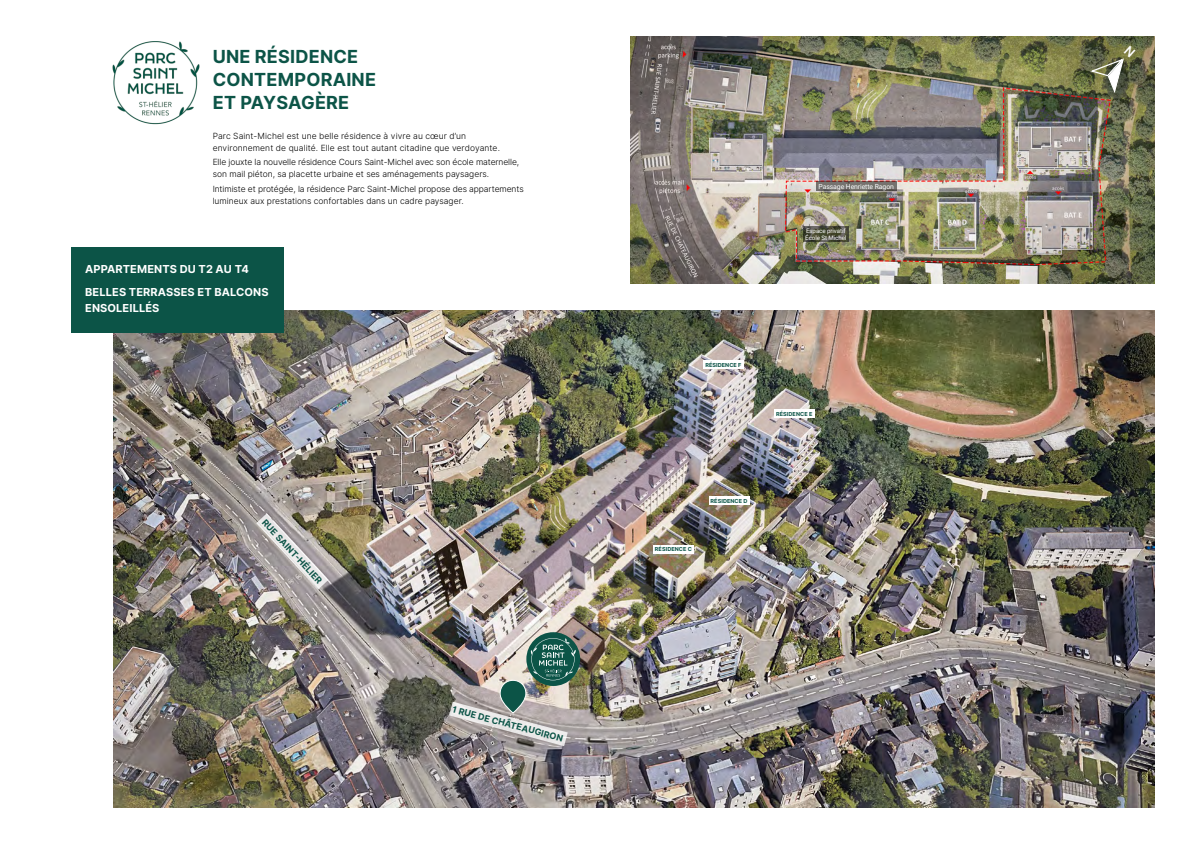
<style>
.page{position:relative;width:1191px;height:842px;background:#fff}
.page>*{position:absolute;margin:0;border:0;box-sizing:border-box;transform-origin:0 0}
.t1{font:700 18px/23px "Inter";letter-spacing:.01em;color:#0c5447}
.t2{font:700 11px/22.7px "Inter";letter-spacing:.01em;color:#fff}
.t3{font:700 8.9px "Inter";color:#0c5447}
.t4{font:8.5px/12px "Inter Light BETA";color:#000}
.t5{font:6.8px "Roboto";letter-spacing:-.01em;color:#fff}
.t6{font:6.2px/7.4px "Roboto";letter-spacing:-.01em;color:#fff}
.t7{font:700 5.5px "Inter";letter-spacing:.01em;color:#0c5447}
</style>
<div class="page">
<img style="left:113px;top:311px;width:1041px;height:497px">
<div style="left:71px;top:247px;width:212px;height:85px;background:#0c5447"></div>
<div style="left:653px;top:545px;width:40px;height:8px;background:#fff"></div>
<div style="left:709px;top:496px;width:40px;height:9px;background:#fff"></div>
<div style="left:774px;top:409px;width:40px;height:9px;background:#fff"></div>
<div style="left:703px;top:361px;width:40px;height:8px;background:#fff"></div>
<img style="left:112px;top:41px;width:88px;height:84px">
<img style="left:631px;top:37px;width:523px;height:246px">
<svg style="left:815px;top:182px;width:81px;height:9px"></svg>
<svg style="left:803px;top:227px;width:45px;height:15px"></svg>
<div style="left:526px;top:632px;width:54px;height:54px;background:#0c5447;border-radius:50%"></div>
<img style="left:449px;top:638px;width:127px;height:108px">
<svg style="left:256px;top:513px;width:72px;height:76px"></svg>
<svg style="left:1088px;top:46px;width:47px;height:49px"></svg>
<h1 class="t1" style="left:213px;top:45px;width:165px">UNE RÉSIDENCE<br>CONTEMPORAINE<br>ET PAYSAGÈRE</h1>
<p class="t4" style="left:213px;top:130px;width:289px">Parc Saint-Michel est une belle résidence à vivre au cœur d’un environnement de qualité. Elle est tout autant citadine que verdoyante.</p>
<p class="t4" style="left:213px;top:156px;width:308px">Elle jouxte la nouvelle résidence Cours Saint-Michel avec son école maternelle, son mail piéton, sa placette urbaine et ses aménagements paysagers.</p>
<p class="t4" style="left:213px;top:183px;width:312px">Intimiste et protégée, la résidence Parc Saint-Michel propose des appartements lumineux aux prestations confortables dans un cadre paysager.</p>
<p class="t2" style="left:85px;top:258px;width:185px">APPARTEMENTS DU T2 AU T4<br>BELLES TERRASSES ET BALCONS</p>
<p class="t2" style="left:85px;top:297px;width:76px">ENSOLEILLÉS</p>
<p class="t3" style="left:268px;top:516px;width:85px;rotate:47deg">RUE SAINT-HÉLIER</p>
<p class="t3" style="left:454px;top:703px;width:115px;rotate:15deg">1 RUE DE CHÂTEAUGIRON</p>
<p class="t5" style="left:818px;top:182px;width:77px">Passage Henriette Ragon</p>
<p class="t6" style="left:805px;top:226px;width:43px">Espace privatif<br>École St Michel</p>
<p class="t7" style="left:705px;top:361px;width:38px">RÉSIDENCE F</p>
<p class="t7" style="left:776px;top:410px;width:38px">RÉSIDENCE E</p>
<p class="t7" style="left:655px;top:545px;width:39px">RÉSIDENCE C</p>
<p class="t7" style="left:710px;top:497px;width:38px">RÉSIDENCE D</p>
</div>
